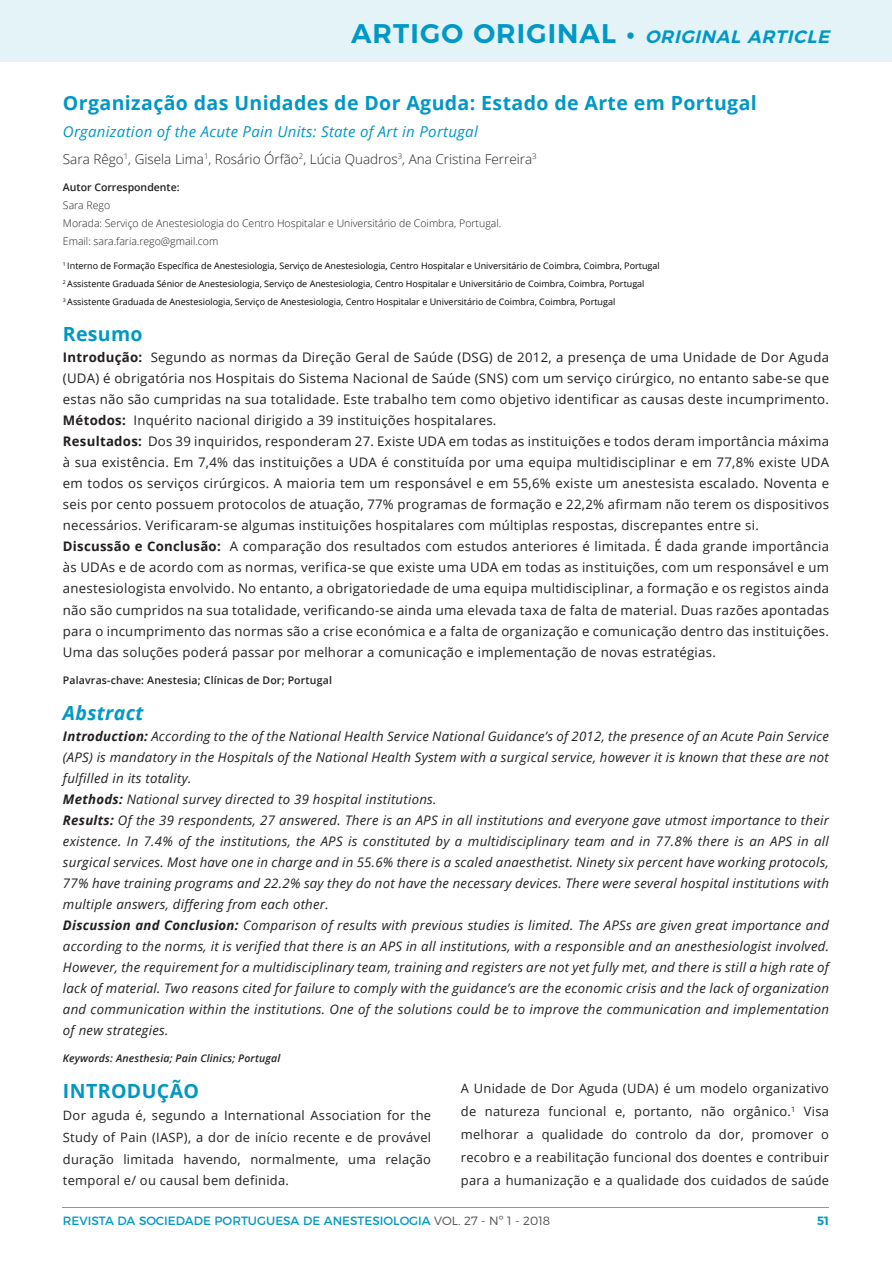
<style>
.page{position:relative;width:892px;height:1261px;background:#fff}
.page>*{position:absolute;margin:0;border:0;box-sizing:border-box;transform-origin:0 0}
.t1{font:600 27px "Montserrat";color:#0098c4}
.t2{font:700 19.5px "Open Sans";letter-spacing:.02em;color:#0197c4}
.t3{font:italic 700 19.5px "Open Sans";letter-spacing:.015em;color:#0098c4}
.t4{font:700 19.5px "Open Sans";letter-spacing:.015em;color:#0098c4}
.t5{font:italic 15px "Open Sans";letter-spacing:.02em;color:#0197c4}
.t6{font:300 13.5px "Open Sans";color:#231f20}
.t7{font:13.2px/21px "Open Sans";letter-spacing:.02em;color:#231f20;text-align:justify}
.t8{font:italic 13.2px/21px "Open Sans";letter-spacing:.02em;color:#231f20;text-align:justify}
.t9{font:12.9px/23.1px "Open Sans";letter-spacing:.02em;color:#231f20;text-align:justify}
.t10{font:12px "Montserrat";color:#0098c4}
.t11{font:600 12px "Montserrat";color:#0197c4}
.t12{font:300 10.5px "Open Sans";color:#231f20}
.t13{font:600 10.5px "Open Sans";letter-spacing:.015em;color:#231f20}
.t14{font:italic 600 10.5px "Open Sans";letter-spacing:.015em;color:#231f20}
.t15{font:9px "Open Sans";color:#000}
.s1{font-style:italic;font-size:18px}
.s2{font-weight:700}
.s3{font-weight:300;color:#4d4d4f}
</style>
<div class="page">
<div style="left:0;top:0;width:891px;height:62px;background:#e3f3f7"></div>
<hr style="left:63px;top:1207px;width:765px;height:1px;background:#949698">
<h1 class="t1" style="left:351px;top:12px;width:485px">A RT I G O O R I G I N A L • <span class="s1">ORIGINAL ARTICLE</span></h1>
<h1 class="t2" style="left:63px;top:89px;width:695px">Organização das Unidades de Dor Aguda: Estado de Arte em Portugal</h1>
<h1 class="t5" style="left:63px;top:121px;width:416px">Organization of the Acute Pain Units: State of Art in Portugal</h1>
<h1 class="t6" style="left:63px;top:150px;width:475px">Sara Rêgo<sup>1</sup>, Gisela Lima<sup>1</sup>, Rosário Órfão<sup>2</sup>, Lúcia Quadros<sup>3</sup>, Ana Cristina Ferreira<sup>3</sup></h1>
<h1 class="t13" style="left:63px;top:180px;width:118px">Autor Correspondente:</h1>
<h1 class="t12" style="left:63px;top:198px;width:49px">Sara Rego</h1>
<h1 class="t12" style="left:63px;top:216px;width:439px">Morada: Serviço de Anestesiologia do Centro Hospitalar e Universitário de Coimbra, Portugal.</h1>
<h1 class="t12" style="left:63px;top:234px;width:157px">Email: sara.faria.rego@gmail.com</h1>
<h1 class="t15" style="left:63px;top:260px;width:598px"><sup>1</sup> Interno de Formação Específica de Anestesiologia, Serviço de Anestesiologia, Centro Hospitalar e Universitário de Coimbra, Coimbra, Portugal</h1>
<h1 class="t15" style="left:63px;top:278px;width:583px"><sup>2</sup> Assistente Graduada Sénior de Anestesiologia, Serviço de Anestesiologia, Centro Hospitalar e Universitário de Coimbra, Coimbra, Portugal</h1>
<h1 class="t15" style="left:63px;top:296px;width:553px"><sup>3</sup> Assistente Graduada de Anestesiologia, Serviço de Anestesiologia, Centro Hospitalar e Universitário de Coimbra, Coimbra, Portugal</h1>
<h1 class="t4" style="left:63px;top:320px;width:81px">Resumo</h1>
<h1 class="t7" style="left:63px;top:347px;width:767px"><span class="s2">Introdução:</span> Segundo as normas da Direção Geral de Saúde (DSG) de 2012, a presença de uma Unidade de Dor Aguda (UDA) é obrigatória nos Hospitais do Sistema Nacional de Saúde (SNS) com um serviço cirúrgico, no entanto sabe-se que estas não são cumpridas na sua totalidade. Este trabalho tem como objetivo identificar as causas deste incumprimento.</h1>
<h1 class="t7" style="left:63px;top:410px;width:435px"><span class="s2">Métodos:</span> Inquérito nacional dirigido a 39 instituições hospitalares.</h1>
<h1 class="t7" style="left:63px;top:431px;width:767px"><span class="s2">Resultados:</span> Dos 39 inquiridos, responderam 27. Existe UDA em todas as instituições e todos deram importância máxima à sua existência. Em 7,4% das instituições a UDA é constituída por uma equipa multidisciplinar e em 77,8% existe UDA em todos os serviços cirúrgicos. A maioria tem um responsável e em 55,6% existe um anestesista escalado. Noventa e seis por cento possuem protocolos de atuação, 77% programas de formação e 22,2% afirmam não terem os dispositivos necessários. Verificaram-se algumas instituições hospitalares com múltiplas respostas, discrepantes entre si.</h1>
<h1 class="t7" style="left:63px;top:536px;width:767px"><span class="s2">Discussão e Conclusão:</span> A comparação dos resultados com estudos anteriores é limitada. É dada grande importância às UDAs e de acordo com as normas, verifica-se que existe uma UDA em todas as instituições, com um responsável e um anestesiologista envolvido. No entanto, a obrigatoriedade de uma equipa multidisciplinar, a formação e os registos ainda não são cumpridos na sua totalidade, verificando-se ainda uma elevada taxa de falta de material. Duas razões apontadas para o incumprimento das normas são a crise económica e a falta de organização e comunicação dentro das instituições.<br>Uma das soluções poderá passar por melhorar a comunicação e implementação de novas estratégias.</h1>
<h1 class="t13" style="left:63px;top:673px;width:270px">Palavras-chave: Anestesia; Clínicas de Dor; Portugal</h1>
<h1 class="t3" style="left:63px;top:699px;width:82px">Abstract</h1>
<h1 class="t8" style="left:63px;top:725px;width:767px"><span class="s2">Introduction:</span> According to the of the National Health Service National Guidance’s of 2012, the presence of an Acute Pain Service (APS) is mandatory in the Hospitals of the National Health System with a surgical service, however it is known that these are not fulfilled in its totality.</h1>
<h1 class="t8" style="left:63px;top:788px;width:375px"><span class="s2">Methods:</span> National survey directed to 39 hospital institutions.</h1>
<h1 class="t8" style="left:63px;top:809px;width:767px"><span class="s2">Results:</span> Of the 39 respondents, 27 answered. There is an APS in all institutions and everyone gave utmost importance to their existence. In 7.4% of the institutions, the APS is constituted by a multidisciplinary team and in 77.8% there is an APS in all surgical services. Most have one in charge and in 55.6% there is a scaled anaesthetist. Ninety six percent have working protocols, 77% have training programs and 22.2% say they do not have the necessary devices. There were several hospital institutions with multiple answers, differing from each other.</h1>
<h1 class="t8" style="left:63px;top:914px;width:767px"><span class="s2">Discussion and Conclusion:</span> Comparison of results with previous studies is limited. The APSs are given great importance and according to the norms, it is verified that there is an APS in all institutions, with a responsible and an anesthesiologist involved.<br>However, the requirement for a multidisciplinary team, training and registers are not yet fully met, and there is still a high rate of lack of material. Two reasons cited for failure to comply with the guidance’s are the economic crisis and the lack of organization and communication within the institutions. One of the solutions could be to improve the communication and implementation of new strategies.</h1>
<h1 class="t14" style="left:63px;top:1051px;width:219px">Keywords: Anesthesia; Pain Clinics; Portugal</h1>
<h1 class="t2" style="left:63px;top:1077px;width:138px">INTRODUÇÃO</h1>
<p class="t9" style="left:63px;top:1104px;width:369px;line-height:21.8px">Dor aguda é, segundo a International Association for the Study of Pain (IASP), a dor de início recente e de provável duração limitada havendo, normalmente, uma relação temporal e/ ou causal bem definida.</p>
<p class="t9" style="left:460px;top:1077px;width:369px">A Unidade de Dor Aguda (UDA) é um modelo organizativo de natureza funcional e, portanto, não orgâ nico.<sup>1</sup> Visa melhorar a qualidade do controlo da dor, promover o recobro e a reabilitação funcional dos doentes e contribuir para a humanização e a qualidade dos cuidados de saúde</p>
<p class="t10" style="left:63px;top:1211px;width:488px">REVISTA DA SOCIEDADE PORTUGUESA DE ANESTESIOLOGIA <span class="s3">VOL. 27 - Nº 1 - 2018</span></p>
<p class="t11" style="left:816px;top:1211px;width:13px">51</p>
</div>
